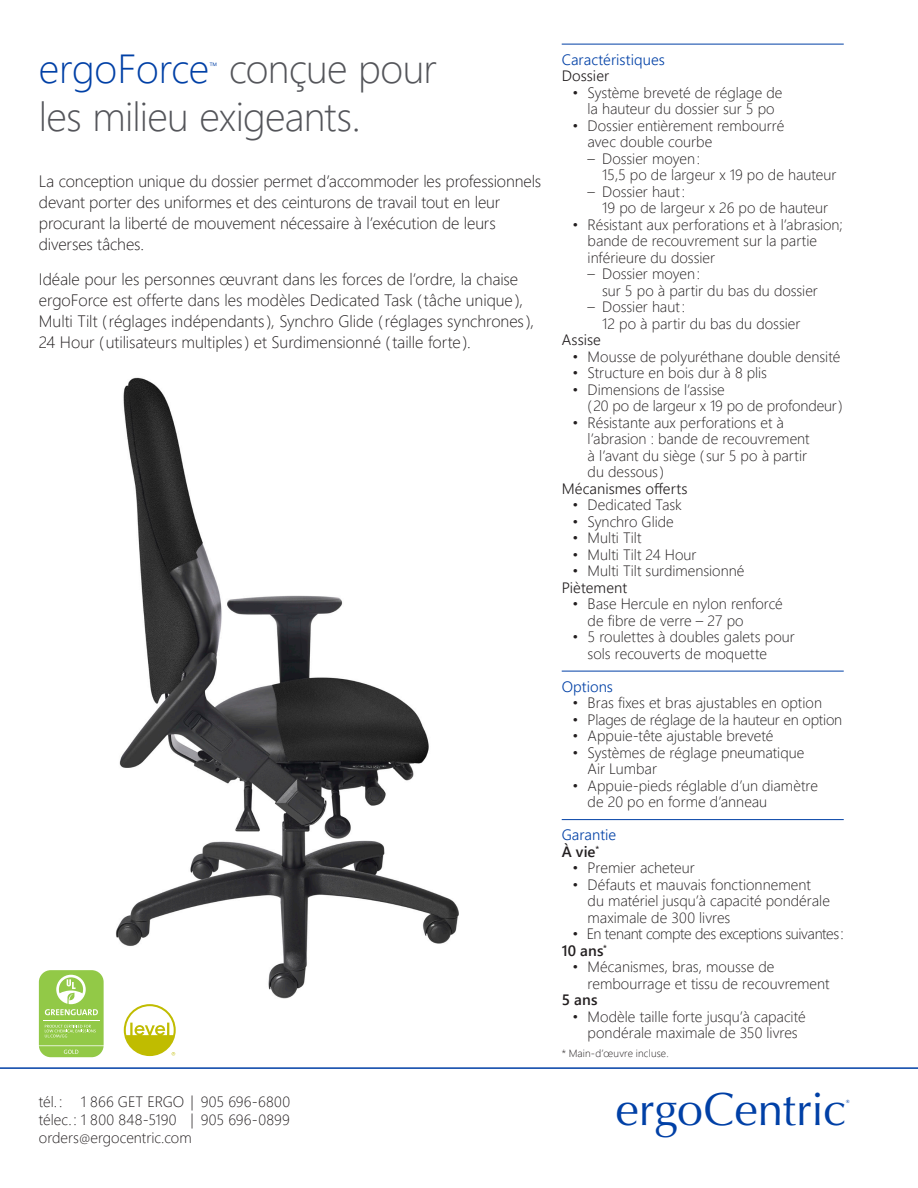
<style>
.page{position:relative;width:918px;height:1188px;background:#fff}
.page>*{position:absolute;margin:0;border:0;box-sizing:border-box;transform-origin:0 0}
.t1{font:46.5px "Optima";letter-spacing:-.005em;color:#0040a6}
.t2{font:40.5px/48px "Webly Sleek UI Light";letter-spacing:-.02em;color:#54555a}
.t3{font:40.5px "Webly Sleek UI Light";letter-spacing:-.005em;color:#0040a6}
.t4{font:16.5px/21px "Webly Sleek UI Light";letter-spacing:-.005em;color:#231f20}
.t5{font:15px/16.5px "Webly Sleek UI Light";color:#231f20}
.t6{font:15px "Webly Sleek UI Semilight";letter-spacing:.005em;color:#231f20}
.t7{font:15px "Webly Sleek UI Light";letter-spacing:-.025em;color:#231f20}
.t8{font:15px "Webly Sleek UI Semilight";letter-spacing:.005em;color:#0040a6}
.t9{font:15px "Webly Sleek UI Semibold";letter-spacing:.005em;color:#231f20}
.t10{font:10.5px "Webly Sleek UI Light";letter-spacing:.015em;color:#231f20}
.t11{font:10.5px "Webly Sleek UI Light";color:#0040a6}
.t12{font:700 4.65px "Optima";color:#0040a6}
.s1{font-size:12px}
</style>
<div class="page">
<img style="left:116px;top:377px;width:343px;height:622px">
<svg style="left:124px;top:1004px;width:52px;height:52px"></svg>
<svg style="left:39px;top:970px;width:65px;height:87px;background:#a4d165"></svg>
<hr style="left:0;top:1067px;width:918px;height:2px;background:#0040a6">
<hr style="left:562px;top:44px;width:282px;height:1px;background:#0040a6">
<hr style="left:562px;top:671px;width:282px;height:1px;background:#0040a6">
<hr style="left:562px;top:819px;width:282px;height:1px;background:#0040a6">
<p class="t3" style="left:39px;top:38px;width:172px">ergoForce</p>
<p class="t11" style="left:210px;top:58px;width:10px">™</p>
<p class="t2" style="left:39px;top:43px;width:399px;text-indent:190px">conçue pour les milieu exigeants.</p>
<p class="t4" style="left:39px;top:170px;width:504px">La conception unique du dossier permet d’accommoder les professionnels devant porter des uniformes et des ceinturons de travail tout en leur procurant la liberté de mouvement nécessaire à l’exécution de leurs diverses tâches.</p>
<p class="t4" style="left:39px;top:268px;width:497px">Idéale pour les personnes œuvrant dans les forces de l’ordre, la chaise ergoForce est offerte dans les modèles Dedicated Task (tâche unique), Multi Tilt (réglages indépendants), Synchro Glide (réglages synchrones), 24 Hour (utilisateurs multiples) et Surdimensionné (taille forte).</p>
<p class="t5" style="left:39px;top:1093px;width:253px">tél. : 1 866 GET ERGO | 905 696-6800</p>
<p class="t5" style="left:39px;top:1111px;width:252px">télec. : 1 800 848-5190 | 905 696-0899</p>
<p class="t5" style="left:39px;top:1129px;width:154px">orders<span class="s1">@</span>ergocentric.com</p>
<p class="t8" style="left:562px;top:48px;width:105px">Caractéristiques</p>
<p class="t6" style="left:562px;top:64px;width:49px">Dossier</p>
<p class="t5" style="left:573px;top:83px;width:211px;text-align:center">• Système breveté de réglage de la hauteur du dossier sur 5 po</p>
<p class="t5" style="left:588px;top:116px;width:198px;text-indent:-15px">• Dossier entièrement rembourré avec double courbe</p>
<p class="t5" style="left:602px;top:149px;width:236px;text-indent:-15px">– Dossier moyen:<br>15,5 po de largeur x 19 po de hauteur</p>
<p class="t5" style="left:602px;top:182px;width:227px;text-indent:-15px">– Dossier haut:<br>19 po de largeur x 26 po de hauteur</p>
<p class="t5" style="left:588px;top:215px;width:257px;text-indent:-15px">• Résistant aux perforations et à l’abrasion; bande de recouvrement sur la partie inférieure du dossier</p>
<p class="t5" style="left:602px;top:265px;width:217px;text-indent:-15px">– Dossier moyen:<br>sur 5 po à partir du bas du dossier</p>
<p class="t5" style="left:602px;top:298px;width:200px;text-indent:-15px">– Dossier haut:<br>12 po à partir du bas du dossier</p>
<p class="t6" style="left:562px;top:328px;width:41px">Assise</p>
<p class="t5" style="left:573px;top:347px;width:269px">• Mousse de polyuréthane double densité</p>
<p class="t5" style="left:573px;top:364px;width:196px">• Structure en bois dur à 8 plis</p>
<p class="t5" style="left:588px;top:380px;width:257px;text-indent:-15px">• Dimensions de l’assise<br>(20 po de largeur x 19 po de profondeur)</p>
<p class="t5" style="left:588px;top:413px;width:224px;text-indent:-15px">• Résistante aux perforations et à l’abrasion : bande de recouvrement à l’avant du siège (sur 5 po à partir du dessous)</p>
<p class="t6" style="left:562px;top:477px;width:127px">Mécanismes offerts</p>
<p class="t5" style="left:573px;top:496px;width:111px">• Dedicated Task</p>
<p class="t5" style="left:573px;top:512px;width:103px">• Synchro Glide</p>
<p class="t5" style="left:573px;top:529px;width:70px">• Multi Tilt</p>
<p class="t5" style="left:573px;top:545px;width:125px">• Multi Tilt 24 Hour</p>
<p class="t5" style="left:573px;top:562px;width:173px">• Multi Tilt surdimensionné</p>
<p class="t6" style="left:562px;top:576px;width:67px">Piètement</p>
<p class="t5" style="left:588px;top:595px;width:197px;text-indent:-15px">• Base Hercule en nylon renforcé de fibre de verre – 27 po</p>
<p class="t5" style="left:588px;top:628px;width:209px;text-indent:-15px">• 5 roulettes à doubles galets pour sols recouverts de moquette</p>
<p class="t8" style="left:562px;top:675px;width:53px">Options</p>
<p class="t5" style="left:573px;top:694px;width:251px">• Bras fixes et bras ajustables en option</p>
<p class="t5" style="left:573px;top:710px;width:271px">• Plages de réglage de la hauteur en option</p>
<p class="t5" style="left:573px;top:727px;width:202px">• Appuie-tête ajustable breveté</p>
<p class="t5" style="left:588px;top:743px;width:218px;text-indent:-15px">• Systèmes de réglage pneumatique<br>Air Lumbar</p>
<p class="t5" style="left:588px;top:776px;width:232px;text-indent:-15px">• Appuie-pieds réglable d’un diamètre de 20 po en forme d’anneau</p>
<p class="t8" style="left:562px;top:823px;width:56px">Garantie</p>
<p class="t9" style="left:562px;top:840px;width:39px">À vie<sup>*</sup></p>
<p class="t5" style="left:573px;top:859px;width:124px">• Premier acheteur</p>
<p class="t5" style="left:588px;top:875px;width:244px;text-indent:-15px">• Défauts et mauvais fonctionnement du matériel jusqu’à capacité pondérale maximale de 300 livres</p>
<p class="t7" style="left:573px;top:922px;width:273px">• En tenant compte des exceptions suivantes:</p>
<p class="t9" style="left:562px;top:939px;width:47px">10 ans<sup>*</sup></p>
<p class="t5" style="left:588px;top:958px;width:244px;text-indent:-15px">• Mécanismes, bras, mousse de rembourrage et tissu de recouvrement</p>
<p class="t9" style="left:562px;top:988px;width:37px">5 ans</p>
<p class="t5" style="left:573px;top:1007px;width:235px;text-align:center">• Modèle taille forte jusqu’à capacité pondérale maximale de 350 livres</p>
<p class="t10" style="left:562px;top:1045px;width:108px">* Main-d’œuvre incluse.</p>
<p class="t1" style="left:616px;top:1083px;width:232px">ergoCentric</p>
<p class="t12" style="left:846px;top:1099px;width:5px">®</p>
</div>
